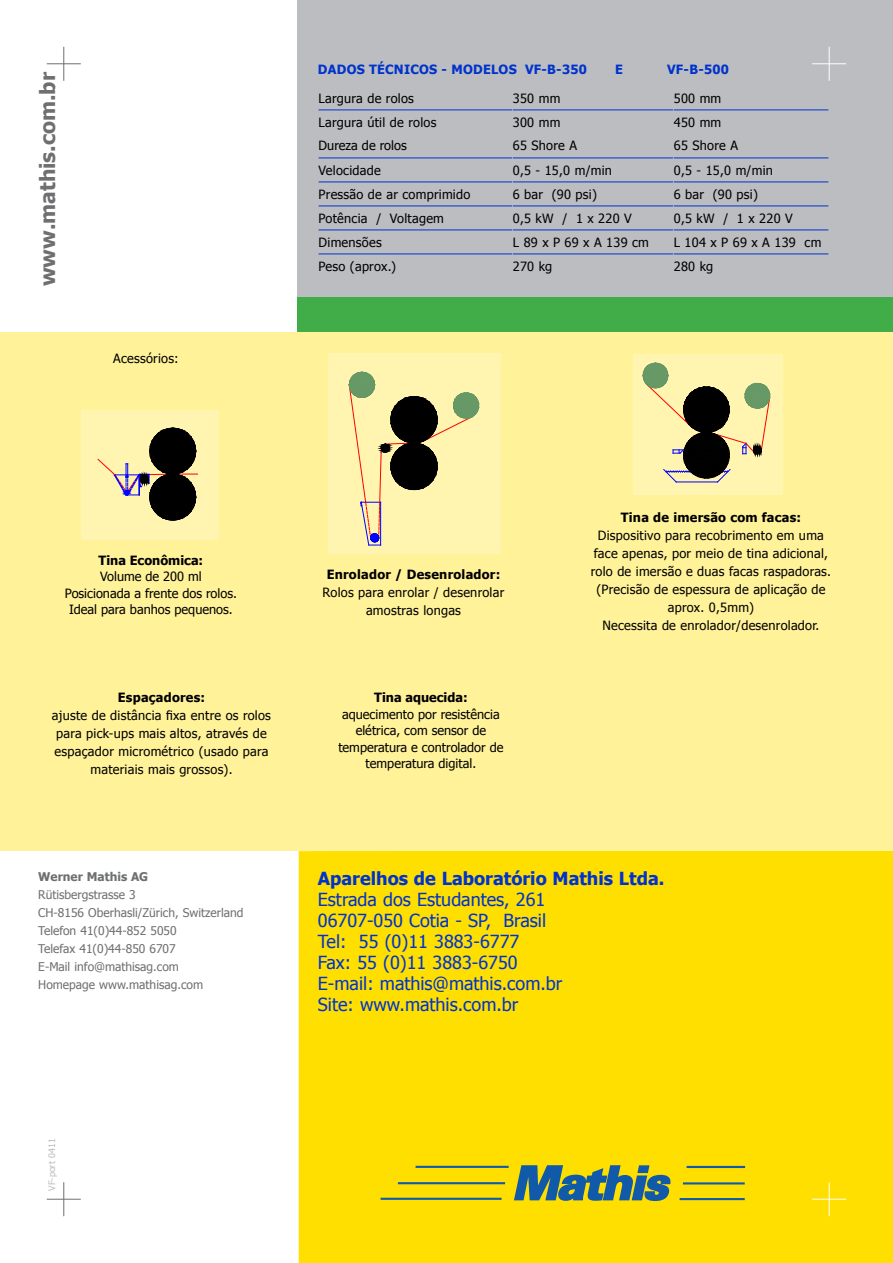
<style>
.page{position:relative;width:893px;height:1263px;background:#fff}
.page>*{position:absolute;margin:0;border:0;box-sizing:border-box;transform-origin:0 0}
.t1{font:700 21px "Tahoma";color:#6d6f71}
.t2{font:18px/21px "Tahoma";color:#03c}
.t3{font:700 18px "Tahoma";color:#03c}
.t4{font:12.75px/18px "Tahoma";letter-spacing:.02em;color:#000;text-align:center}
.t5{font:12.75px/16.5px "Tahoma";color:#000;text-align:center}
.t6{font:700 12.75px "Tahoma";letter-spacing:.02em;color:#000}
.t7{font:700 12.75px "Tahoma";letter-spacing:.02em;color:#03c}
.t8{font:12px/18px "Tahoma";color:#6d6f71}
.t9{font:700 12px "Tahoma";color:#6d6f71}
.t10{font:9px "Tahoma";color:#bcbdc0}
</style>
<div class="page">
<div style="left:299px;top:850px;width:594px;height:413px;background:#ffdf00"></div>
<div style="left:298px;top:0;width:595px;height:298px;background:#bcbdc0"></div>
<div style="left:298px;top:298px;width:595px;height:34px;background:#41ad49"></div>
<div style="left:0;top:332px;width:893px;height:518px;background:#fff299"></div>
<hr style="left:63px;top:47px;width:1px;height:34px;background:#6d6f71">
<hr style="left:47px;top:63px;width:34px;height:1px;background:#6d6f71">
<hr style="left:829px;top:47px;width:1px;height:34px;background:#fff">
<hr style="left:812px;top:63px;width:34px;height:1px;background:#fff">
<hr style="left:829px;top:1182px;width:1px;height:34px;background:#fff">
<hr style="left:812px;top:1199px;width:34px;height:1px;background:#fff">
<hr style="left:63px;top:1182px;width:1px;height:34px;background:#6d6f71">
<hr style="left:47px;top:1199px;width:34px;height:1px;background:#6d6f71">
<svg style="left:513px;top:1165px;width:158px;height:36px;background:#66896c"></svg>
<hr style="left:381px;top:1198px;width:121px;height:2px;background:#115aa9">
<hr style="left:416px;top:1166px;width:93px;height:2px;background:#115aa9">
<hr style="left:398px;top:1182px;width:107px;height:2px;background:#115aa9">
<hr style="left:680px;top:1198px;width:65px;height:2px;background:#115aa9">
<hr style="left:687px;top:1166px;width:58px;height:2px;background:#115aa9">
<hr style="left:683px;top:1182px;width:62px;height:2px;background:#115aa9">
<div style="left:81px;top:410px;width:138px;height:130px;background:#fff4b0"></div>
<svg style="left:97px;top:427px;width:101px;height:94px"></svg>
<div style="left:329px;top:354px;width:172px;height:200px;background:#fff4b0"></div>
<svg style="left:348px;top:371px;width:131px;height:175px"></svg>
<div style="left:634px;top:355px;width:149px;height:140px;background:#fff4b0"></div>
<svg style="left:642px;top:362px;width:128px;height:121px"></svg>
<hr style="left:319px;top:110px;width:193px;height:1px;background:#03c">
<hr style="left:513px;top:110px;width:160px;height:1px;background:#03c">
<hr style="left:674px;top:110px;width:154px;height:1px;background:#03c">
<hr style="left:319px;top:158px;width:193px;height:1px;background:#03c">
<hr style="left:513px;top:158px;width:160px;height:1px;background:#03c">
<hr style="left:674px;top:158px;width:154px;height:1px;background:#03c">
<hr style="left:319px;top:182px;width:193px;height:1px;background:#03c">
<hr style="left:513px;top:182px;width:160px;height:1px;background:#03c">
<hr style="left:674px;top:182px;width:154px;height:1px;background:#03c">
<hr style="left:319px;top:206px;width:193px;height:1px;background:#03c">
<hr style="left:513px;top:206px;width:160px;height:1px;background:#03c">
<hr style="left:674px;top:206px;width:154px;height:1px;background:#03c">
<hr style="left:319px;top:230px;width:193px;height:1px;background:#03c">
<hr style="left:513px;top:230px;width:160px;height:1px;background:#03c">
<hr style="left:674px;top:230px;width:154px;height:1px;background:#03c">
<hr style="left:319px;top:254px;width:193px;height:1px;background:#03c">
<hr style="left:513px;top:254px;width:160px;height:1px;background:#03c">
<hr style="left:674px;top:254px;width:154px;height:1px;background:#03c">
<h1 class="t1" style="left:33px;top:286px;width:216px;rotate:-90deg">www.mathis.com.br</h1>
<p class="t4" style="left:113px;top:348px;width:67px">Acessórios:</p>
<p class="t7" style="left:318px;top:60px;width:11px">DADO</p>
<p class="t7" style="left:357px;top:60px;width:57px">S TÉCNICO</p>
<p class="t7" style="left:429px;top:60px;width:44px">S - MODELO</p>
<p class="t7" style="left:509px;top:60px;width:80px">S VF-B-350</p>
<p class="t7" style="left:615px;top:60px;width:8px">E</p>
<p class="t7" style="left:667px;top:60px;width:63px">VF-B-500</p>
<p class="t4" style="left:319px;top:88px;width:97px">Largura de rolos</p>
<p class="t4" style="left:513px;top:88px;width:49px">350 mm</p>
<p class="t4" style="left:674px;top:88px;width:49px">500 mm</p>
<p class="t4" style="left:319px;top:113px;width:119px">Largura útil de rolos</p>
<p class="t4" style="left:513px;top:113px;width:49px">300 mm</p>
<p class="t4" style="left:674px;top:113px;width:49px">450 mm</p>
<p class="t5" style="left:319px;top:136px;width:90px">Dureza de rolos</p>
<p class="t4" style="left:513px;top:135px;width:66px">65 Shore A</p>
<p class="t4" style="left:674px;top:135px;width:66px">65 Shore A</p>
<p class="t4" style="left:319px;top:161px;width:64px">Velocidade</p>
<p class="t4" style="left:513px;top:161px;width:101px">0,5 - 15,0 m/min</p>
<p class="t4" style="left:674px;top:161px;width:101px">0,5 - 15,0 m/min</p>
<p class="t4" style="left:319px;top:185px;width:153px">Pressão de ar comprimido</p>
<p class="t4" style="left:513px;top:185px;width:86px">6 bar (90 psi)</p>
<p class="t4" style="left:674px;top:185px;width:86px">6 bar (90 psi)</p>
<p class="t4" style="left:319px;top:209px;width:127px">Potência / Voltagem</p>
<p class="t4" style="left:513px;top:209px;width:120px">0,5 kW / 1 x 220 V</p>
<p class="t4" style="left:674px;top:209px;width:120px">0,5 kW / 1 x 220 V</p>
<p class="t4" style="left:319px;top:233px;width:65px">Dimensões</p>
<p class="t4" style="left:513px;top:233px;width:138px">L 89 x P 69 x A 139 cm</p>
<p class="t4" style="left:674px;top:233px;width:149px">L 104 x P 69 x A 139 cm</p>
<p class="t4" style="left:319px;top:257px;width:79px">Peso (aprox.)</p>
<p class="t4" style="left:513px;top:257px;width:41px">270 kg</p>
<p class="t4" style="left:674px;top:257px;width:41px">280 kg</p>
<p class="t6" style="left:99px;top:551px;width:106px">Tina Econômica:</p>
<p class="t5" style="left:65px;top:568px;width:173px">Volume de 200 ml<br>Posicionada a frente dos rolos.<br>Ideal para banhos pequenos.</p>
<p class="t6" style="left:327px;top:566px;width:175px">Enrolador / Desenrolador:</p>
<p class="t4" style="left:323px;top:583px;width:183px">Rolos para enrolar / desenrolar amostras longas</p>
<p class="t6" style="left:621px;top:509px;width:182px">Tina de imersão com facas:</p>
<p class="t4" style="left:591px;top:526px;width:242px">Dispositivo para recobrimento em uma face apenas, por meio de tina adicional, rolo de imersão e duas facas raspadoras. (Precisão de espessura de aplicação de aprox. 0,5mm)<br>Necessita de enrolador/desenrolador.</p>
<p class="t6" style="left:118px;top:688px;width:89px">Espaçadores:</p>
<p class="t4" style="left:52px;top:706px;width:220px">ajuste de distância fixa entre os rolos para pick-ups mais altos, através de espaçador micrométrico (usado para materiais mais grossos).</p>
<p class="t9" style="left:38px;top:868px;width:111px">Werner Mathis AG</p>
<p class="t8" style="left:38px;top:885px;width:207px">Rütisbergstrasse 3<br>CH-8156 Oberhasli/Zürich, Switzerland<br>Telefon 41(0)44-852 5050<br>Telefax 41(0)44-850 6707<br>E-Mail info@mathisag.com<br>Homepage www.mathisag.com</p>
<p class="t6" style="left:374px;top:688px;width:95px">Tina aquecida:</p>
<p class="t5" style="left:338px;top:705px;width:167px">aquecimento por resistência elétrica, com sensor de temperatura e controlador de temperatura digital.</p>
<h2 class="t3" style="left:318px;top:866px;width:348px">Aparelhos de Laboratório Mathis Ltda.</h2>
<h2 class="t2" style="left:318px;top:888px;width:246px">Estrada dos Estudantes, 261<br>06707-050 Cotia - SP, Brasil<br>Tel: 55 (0)11 3883-6777<br>Fax: 55 (0)11 3883-6750<br>E-mail: mathis@mathis.com.br<br>Site: www.mathis.com.br</h2>
<p class="t10" style="left:46px;top:1191px;width:54px;rotate:-90deg">VF-port 0411</p>
</div>
